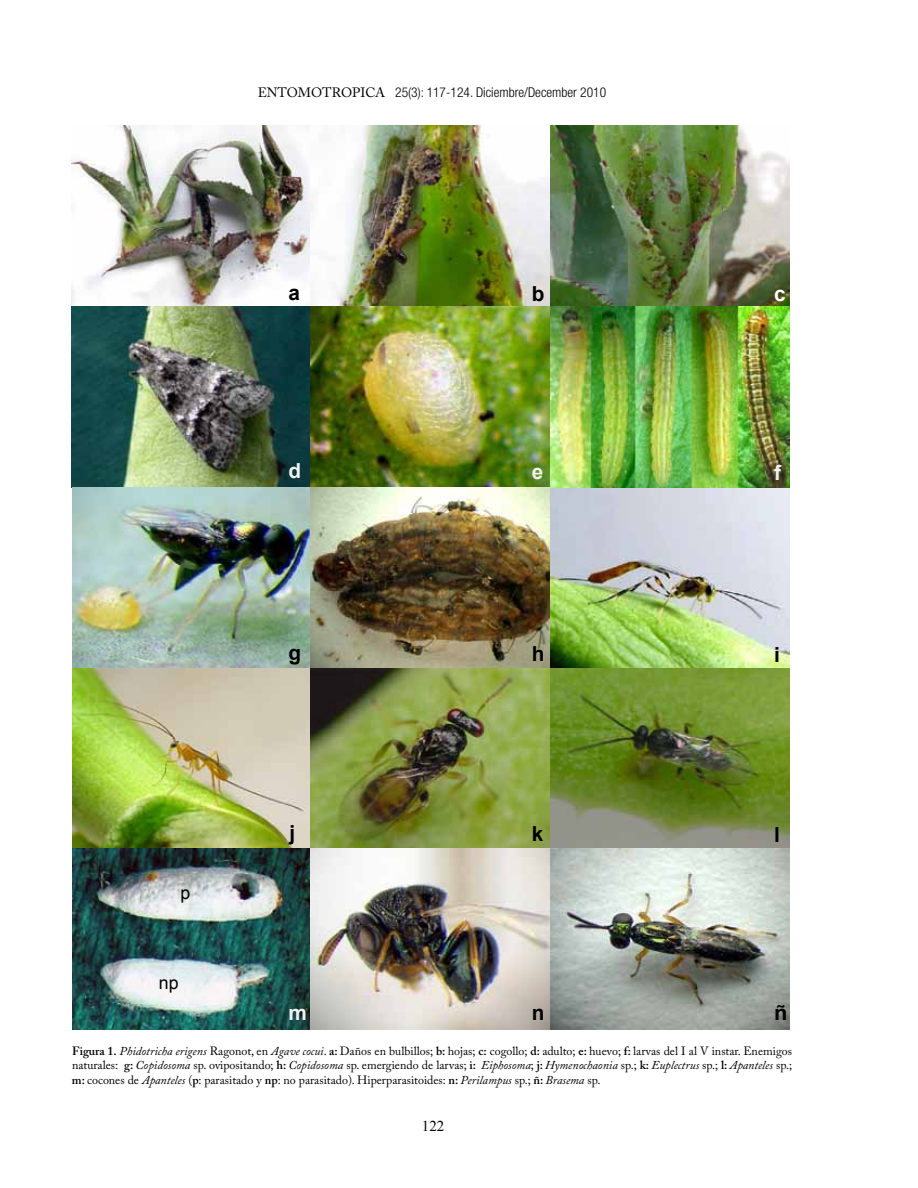
<style>
.page{position:relative;width:918px;height:1188px;background:#fff}
.page>*{position:absolute;margin:0;border:0;box-sizing:border-box;transform-origin:0 0}
.t1{font:700 20.7px "Arial";color:#000}
.t2{font:700 20.7px "Arial";color:#f1f1f2}
.t3{font:700 20.7px "Arial";color:#000;scale:1.05 1}
.t4{font:700 20.7px "Arial";color:#fff}
.t5{font:17.85px "Arial";color:#000}
.t6{font:15px "Times New Roman";color:#000}
.t7{font:300 condensed 13.5px "Helvetica Neue LT Pro";color:#000}
.t8{font:12px/14.4px "Adobe Caslon Pro";color:#000;text-align:justify}
.s1{font-family:"Adobe Caslon Pro";font-weight:400;font-stretch:normal}
.s2{font-weight:600}
.s3{font-style:italic}
</style>
<div class="page">
<img style="left:72px;top:126px;width:718px;height:903px">
<p class="t7" style="left:258px;top:85px;width:350px"><span class="s1">ENTOMOTROPICA</span> 25(3): 117-124. Diciembre/December 2010</p>
<h1 class="t1" style="left:288px;top:279px;width:13px">a</h1>
<h1 class="t1" style="left:532px;top:280px;width:14px">b</h1>
<h1 class="t4" style="left:774px;top:280px;width:13px">c</h1>
<h1 class="t2" style="left:288px;top:457px;width:14px">d</h1>
<h1 class="t2" style="left:532px;top:458px;width:13px">e</h1>
<h1 class="t2" style="left:774px;top:459px;width:8px">f</h1>
<h1 class="t1" style="left:288px;top:639px;width:14px">g</h1>
<h1 class="t1" style="left:532px;top:640px;width:14px">h</h1>
<h1 class="t1" style="left:774px;top:641px;width:7px">i</h1>
<h2 class="t5" style="left:180px;top:881px;width:11px">p</h2>
<h2 class="t5" style="left:159px;top:971px;width:21px">np</h2>
<h1 class="t1" style="left:289px;top:818px;width:7px">j</h1>
<h1 class="t1" style="left:532px;top:820px;width:13px">k</h1>
<h1 class="t1" style="left:774px;top:821px;width:7px">l</h1>
<h1 class="t2" style="left:288px;top:999px;width:20px">m</h1>
<h1 class="t1" style="left:532px;top:999px;width:14px">n</h1>
<h1 class="t3" style="left:774px;top:999px;width:14px">ñ</h1>
<p class="t8" style="left:72px;top:1043px;width:722px"><span class="s2">Figura 1.</span> <span class="s3">Phidotricha erigens</span> Ragonot, en <span class="s3">Agave cocui</span>. <span class="s2">a:</span> Daños en bulbillos; <span class="s2">b:</span> hojas; <span class="s2">c:</span> cogollo; <span class="s2">d:</span> adulto; <span class="s2">e:</span> huevo; <span class="s2">f:</span> larvas del I al V instar. Enemigos naturales: <span class="s2">g:</span> <span class="s3">Copidosoma</span> sp. ovipositando; <span class="s2">h:</span> <span class="s3">Copidosoma</span> sp. emergiendo de larvas; <span class="s2">i:</span> <span class="s3">Eiphosoma</span>; <span class="s2">j:</span> <span class="s3">Hymenochaonia</span> sp.; <span class="s2">k:</span> <span class="s3">Euplectrus</span> sp.; <span class="s2">l:</span> <span class="s3">Apanteles</span> sp.; <span class="s2">m:</span> cocones de <span class="s3">Apanteles</span> (<span class="s2">p</span>: parasitado y <span class="s2">np</span>: no parasitado). Hiperparasitoides: <span class="s2">n:</span> <span class="s3">Perilampus</span> sp.; <span class="s2">ñ:</span> <span class="s3">Brasema</span> sp.</p>
<p class="t6" style="left:422px;top:1116px;width:24px">122</p>
</div>
